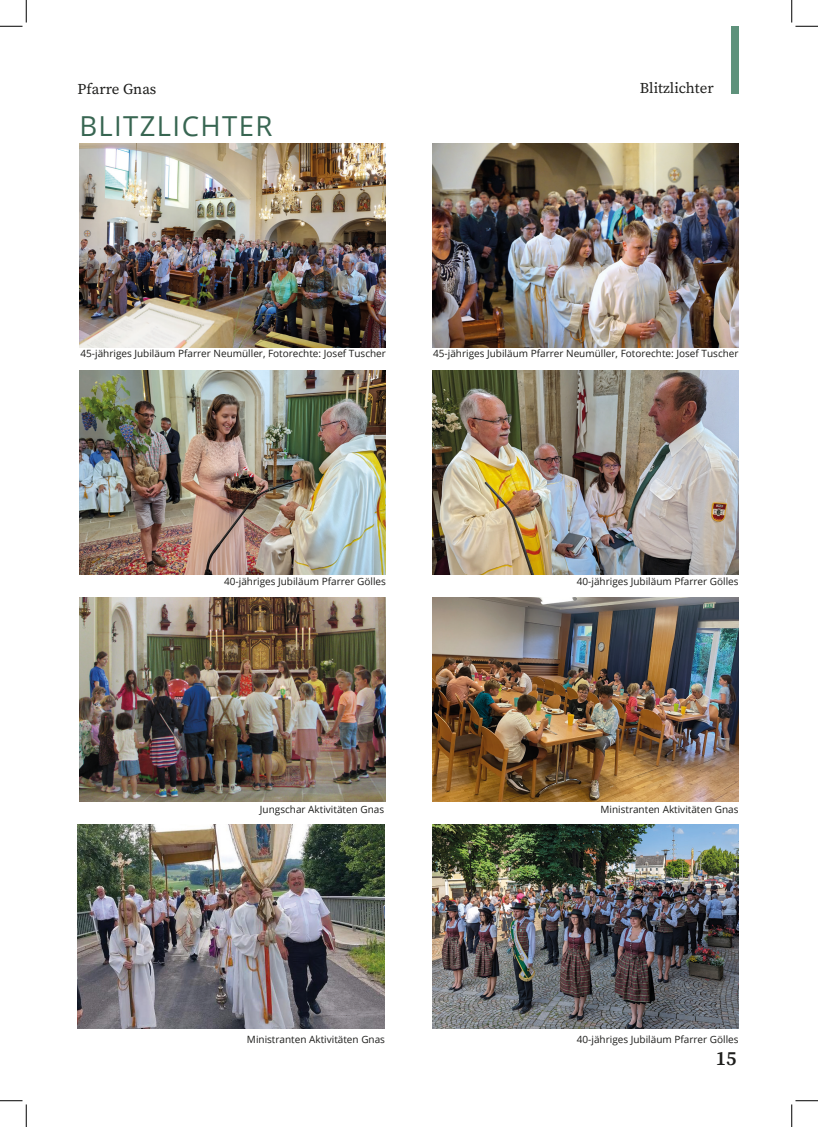
<style>
.page{position:relative;width:818px;height:1127px;background:#fff}
.page>*{position:absolute;margin:0;border:0;box-sizing:border-box;transform-origin:0 0}
.Überschrift{font:27.5px "Open Sans";letter-spacing:.05em;color:#386652}
.t1{font:20px "Source Serif Variable";color:#1d1d1b}
.t2{font:15px "Source Serif Variable";color:#1d1d1b}
.Bildunterschriften{font:10px "Open Sans";color:#1d1d1b}
</style>
<div class="page">
<div style="left:731px;top:26px;width:7px;height:67px;background:#5e927b"></div>
<img style="left:79px;top:143px;width:307px;height:204px">
<img style="left:432px;top:143px;width:306px;height:204px">
<img style="left:432px;top:370px;width:306px;height:204px">
<img style="left:79px;top:370px;width:307px;height:204px">
<img style="left:79px;top:597px;width:307px;height:203px">
<img style="left:432px;top:597px;width:306px;height:203px">
<img style="left:78px;top:824px;width:306px;height:203px">
<img style="left:432px;top:824px;width:306px;height:203px">
<svg style="left:0;top:0;width:27px;height:27px"></svg>
<svg style="left:0;top:1100px;width:27px;height:26px"></svg>
<svg style="left:791px;top:0;width:27px;height:27px"></svg>
<svg style="left:791px;top:1100px;width:27px;height:26px"></svg>
<h3 class="t2" style="left:78px;top:78px;width:80px">Pfarre Gnas</h3>
<p class="t2" style="left:640px;top:78px;width:75px">Blitzlichter</p>
<p class="Überschrift" style="left:79px;top:107px;width:194px">BLITZLICHTER</p>
<p class="Bildunterschriften" style="left:81px;top:347px;width:307px">45-jähriges Jubiläum Pfarrer Neumüller, Fotorechte: Josef Tuscher</p>
<p class="Bildunterschriften" style="left:433px;top:347px;width:307px">45-jähriges Jubiläum Pfarrer Neumüller, Fotorechte: Josef Tuscher</p>
<p class="Bildunterschriften" style="left:224px;top:574px;width:163px">40-jähriges Jubiläum Pfarrer Gölles</p>
<p class="Bildunterschriften" style="left:577px;top:574px;width:163px">40-jähriges Jubiläum Pfarrer Gölles</p>
<p class="Bildunterschriften" style="left:260px;top:802px;width:126px">Jungschar Aktivitäten Gnas</p>
<p class="Bildunterschriften" style="left:600px;top:802px;width:140px">Ministranten Aktivitäten Gnas</p>
<p class="Bildunterschriften" style="left:247px;top:1031px;width:140px">Ministranten Aktivitäten Gnas</p>
<p class="Bildunterschriften" style="left:577px;top:1031px;width:163px">40-jähriges Jubiläum Pfarrer Gölles</p>
<h2 class="t1" style="left:716px;top:1044px;width:22px">15</h2>
</div>
